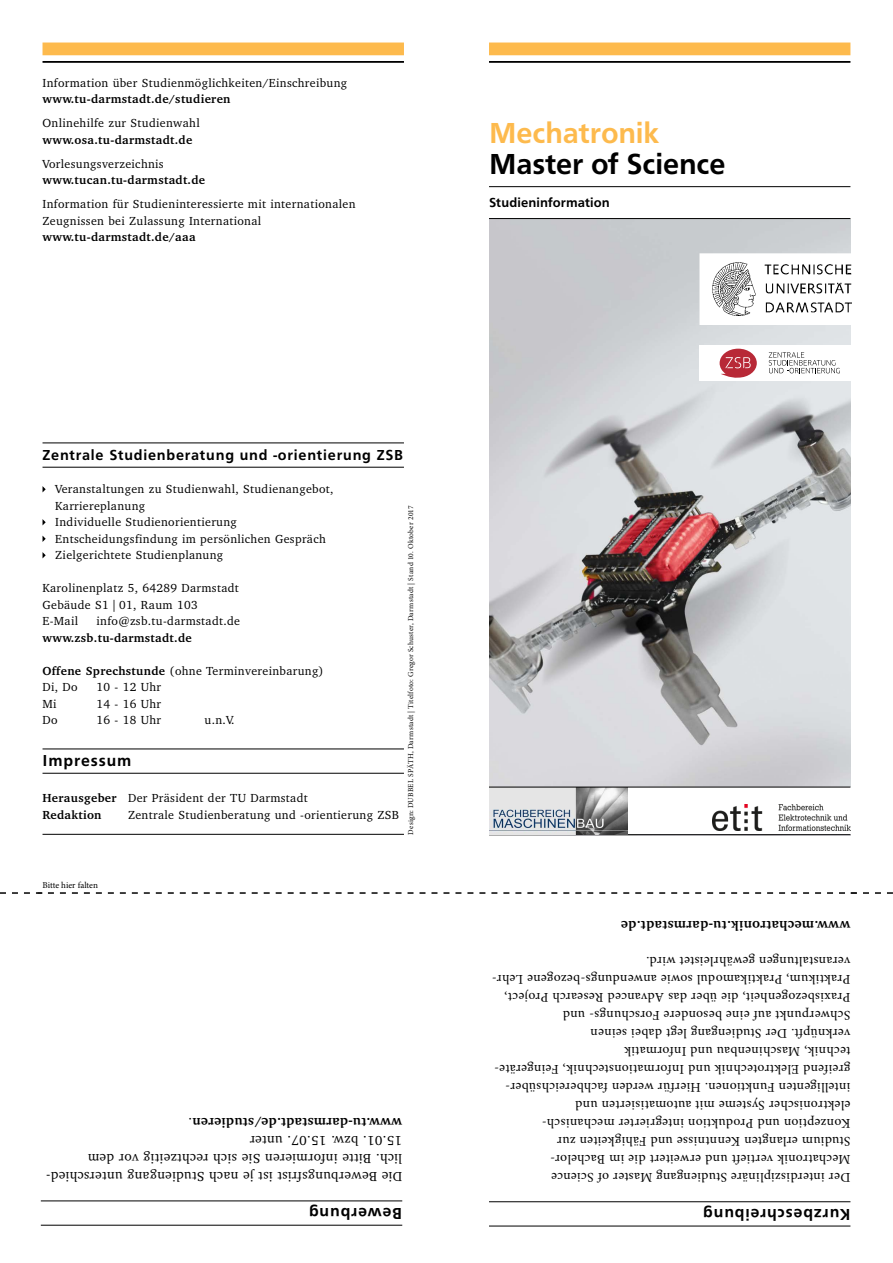
<style>
.page{position:relative;width:893px;height:1263px;background:#fff}
.page>*{position:absolute;margin:0;border:0;box-sizing:border-box;transform-origin:0 0}
.t1{font:500 30px "Front Page Pro";letter-spacing:-.005em;color:#000}
.t2{font:500 30px "Front Page Pro";letter-spacing:-.005em;color:#fdba4d}
.t3{font:500 16.5px "Front Page Pro";letter-spacing:.055em;color:#000}
.t4{font:500 15px "Front Page Pro";letter-spacing:.05em;color:#000}
.t5{font:13.5px/18px "Minion Pro";letter-spacing:.025em;color:#000}
.t6{font:13.5px/18px "Charter";letter-spacing:.025em;color:#000}
.t7{font:700 13.5px "Charter";letter-spacing:.03em;color:#000}
.t8{font:500 13.5px "Front Page Pro";letter-spacing:.01em;color:#000}
.t9{font:12px/16.5px "Charter";letter-spacing:.03em;color:#000}
.t10{font:700 12px "Charter";letter-spacing:.03em;color:#000}
.t11{font:9px "Minion Pro";letter-spacing:-.005em;color:#000}
.t12{font:7.5px "Minion Pro";letter-spacing:.03em;color:#000}
.s1{font-weight:700}
</style>
<div class="page">
<img style="left:489px;top:219px;width:361px;height:568px">
<hr style="left:41px;top:1225px;width:361px;height:1px;background:#000">
<hr style="left:41px;top:1200px;width:361px;height:1px;background:#000">
<hr style="left:43px;top:834px;width:361px;height:1px;background:#000">
<hr style="left:43px;top:442px;width:361px;height:1px;background:#000">
<hr style="left:43px;top:467px;width:361px;height:1px;background:#000">
<hr style="left:43px;top:748px;width:361px;height:1px;background:#000">
<hr style="left:43px;top:773px;width:361px;height:1px;background:#000">
<svg style="left:43px;top:486px;width:3px;height:6px"></svg>
<svg style="left:43px;top:519px;width:3px;height:6px"></svg>
<svg style="left:43px;top:536px;width:3px;height:6px"></svg>
<svg style="left:43px;top:552px;width:3px;height:6px"></svg>
<hr style="left:489px;top:1225px;width:361px;height:1px;background:#000">
<hr style="left:489px;top:1201px;width:361px;height:1px;background:#000">
<div style="left:700px;top:254px;width:192px;height:70px;background:#fff"></div>
<img style="left:712px;top:263px;width:139px;height:52px">
<div style="left:699px;top:253px;width:194px;height:72px;border:2px solid #fff"></div>
<hr style="left:489px;top:834px;width:361px;height:1px;background:#000">
<hr style="left:489px;top:61px;width:361px;height:2px;background:#000">
<hr style="left:489px;top:218px;width:361px;height:1px;background:#000">
<hr style="left:489px;top:186px;width:361px;height:1px;background:#000">
<svg style="left:0;top:892px;width:893px;height:2px"></svg>
<div style="left:699px;top:346px;width:160px;height:35px;background:#fff"></div>
<svg style="left:769px;top:352px;width:71px;height:21px"></svg>
<svg style="left:720px;top:349px;width:37px;height:29px"></svg>
<hr style="left:43px;top:61px;width:361px;height:2px;background:#000">
<div style="left:43px;top:43px;width:361px;height:12px;background:#fdba4d"></div>
<div style="left:489px;top:43px;width:361px;height:12px;background:#fdba4d"></div>
<img style="left:489px;top:788px;width:138px;height:46px">
<img style="left:712px;top:805px;width:138px;height:25px">
<hr style="left:489px;top:787px;width:361px;height:1px;background:#000">
<p class="t9" style="left:43px;top:74px;width:306px">Information über Studienmöglichkeiten/Einschreibung</p>
<p class="t10" style="left:43px;top:92px;width:190px">www.tu-darmstadt.de/studieren</p>
<p class="t9" style="left:43px;top:115px;width:159px">Onlinehilfe zur Studienwahl</p>
<p class="t10" style="left:43px;top:132px;width:151px">www.osa.tu-darmstadt.de</p>
<p class="t9" style="left:43px;top:155px;width:123px">Vorlesungsverzeichnis</p>
<p class="t10" style="left:43px;top:173px;width:164px">www.tucan.tu-darmstadt.de</p>
<p class="t9" style="left:43px;top:196px;width:315px">Information für Studieninteressierte mit internationalen<br>Zeugnissen bei Zulassung International</p>
<p class="t10" style="left:43px;top:230px;width:155px">www.tu-darmstadt.de/aaa</p>
<h1 class="t2" style="left:489px;top:111px;width:172px">Mechatronik</h1>
<h1 class="t1" style="left:489px;top:142px;width:238px">Master of Science</h1>
<p class="t8" style="left:489px;top:193px;width:122px">Studieninformation</p>
<p class="t4" style="left:43px;top:444px;width:362px">Zentrale Studienberatung und -orientierung ZSB</p>
<p class="t9" style="left:55px;top:481px;width:280px">Veranstaltungen zu Studienwahl, Studienangebot, Karriereplanung<br>Individuelle Studienorientierung Entscheidungsfindung im persönlichen Gespräch Zielgerichtete Studienplanung</p>
<p class="t9" style="left:43px;top:580px;width:198px">Karolinenplatz 5, 64289 Darmstadt<br>Gebäude S1 | 01, Raum 103<br>E-Mail</p>
<p class="t12" style="left:406px;top:835px;width:330px;rotate:-90deg">Design: DUBBEL SPÄTH, Darmstadt | Titelfoto: Gregor Schuster, Darmstadt | Stand 10. Oktober 2017</p>
<p class="t9" style="left:97px;top:613px;width:145px">info@zsb.tu-darmstadt.de</p>
<p class="t10" style="left:43px;top:630px;width:151px">www.zsb.tu-darmstadt.de</p>
<p class="t9" style="left:43px;top:662px;width:283px"><span class="s1">Offene Sprechstunde</span> (ohne Terminvereinbarung)<br>Di, Do</p>
<p class="t9" style="left:97px;top:679px;width:66px">10 - 12 Uhr</p>
<p class="t9" style="left:43px;top:695px;width:16px">Mi</p>
<p class="t9" style="left:97px;top:695px;width:66px">14 - 16 Uhr</p>
<p class="t9" style="left:43px;top:712px;width:17px">Do</p>
<p class="t9" style="left:97px;top:712px;width:66px">16 - 18 Uhr</p>
<p class="t9" style="left:205px;top:712px;width:32px">u.n.V.</p>
<h2 class="t3" style="left:43px;top:749px;width:90px">Impressum</h2>
<p class="t9" style="left:43px;top:790px;width:267px"><span class="s1">Herausgeber</span> Der Präsident der TU Darmstadt<br><span class="s1">Redaktion</span></p>
<p class="t9" style="left:128px;top:806px;width:272px">Zentrale Studienberatung und -orientierung ZSB</p>
<p class="t11" style="left:43px;top:879px;width:57px">Bitte hier falten</p>
<p class="t6" style="left:402px;top:1186px;width:357px;rotate:-180deg">Die Bewerbungsfrist ist je nach Studiengang unterschied&shy;lich. Bitte informieren Sie sich rechtzeitig vor dem 15.01. bzw. 15.07. unter <span class="s1">www.tu-darmstadt.de/studieren</span>.</p>
<h2 class="t3" style="left:402px;top:1225px;width:95px;rotate:-180deg">Bewerbung</h2>
<p class="t7" style="left:850px;top:933px;width:231px;rotate:-180deg">www.mechatronik.tu-darmstadt.de</p>
<p class="t5" style="left:850px;top:1186px;width:360px;rotate:-180deg">Der interdisziplinäre Studiengang Master of Science Mechatronik vertieft und erweitert die im Bachelor-<br>Studium erlangten Kenntnisse und Fähigkeiten zur Konzeption und Produktion integrierter mechanisch&shy;elektronischer Systeme mit automatisierten und<br>intelligenten Funktionen. Hierfür werden fachbereichsüber&shy;greifend Elektrotechnik und Informationstechnik, Feingeräte&shy;technik, Maschinenbau und Informatik<br>verknüpft. Der Studiengang legt dabei seinen<br>Schwerpunkt auf eine besondere Forschungs- und Praxisbezogenheit, die über das Advanced Research Project, Praktikum, Praktikamodul sowie anwendungs-bezogene Lehr&shy;veranstaltungen gewährleistet wird.</p>
<h2 class="t3" style="left:850px;top:1226px;width:149px;rotate:-180deg">Kurzbeschreibung</h2>
</div>
